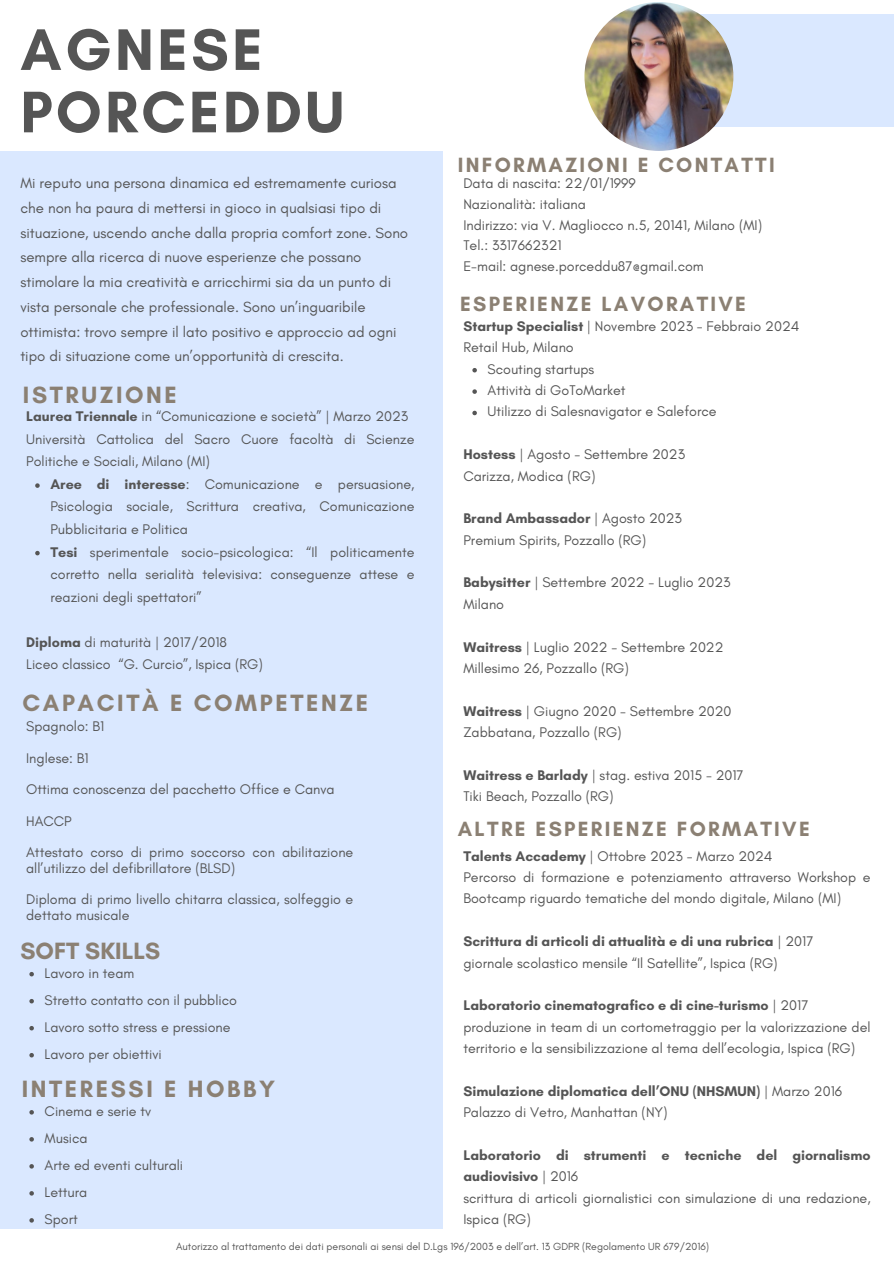
<style>
.page{position:relative;width:894px;height:1264px;background:#fff}
.page>*{position:absolute;margin:0;border:0;box-sizing:border-box;transform-origin:0 0}
.t1{font:700 59.7px "Glacial Indifference";letter-spacing:.055em;color:#555}
.t2{font:700 24px "Glacial Indifference";letter-spacing:.11em;color:#8b8073}
.t3{font:700 24px "Glacial Indifference";color:#8b8073}
.t4{font:700 21px "Glacial Indifference";letter-spacing:.11em;color:#8b8073}
.t5{font:15px/24.8px "Glacial Indifference";color:#555}
.t6{font:14.25px/21.3px "Glacial Indifference";color:#555}
.t7{font:700 14.25px/21.3px "Glacial Indifference";color:#555}
.t8{font:10.5px "Glacial Indifference";color:#555}
.s1{font-weight:700}
.s2{font-weight:400}
</style>
<div class="page">
<div style="left:676px;top:14px;width:217px;height:112px;background:#dae8ff"></div>
<img style="left:584px;top:2px;width:149px;height:149px;border-radius:50%">
<div style="left:0;top:151px;width:442px;height:1077px;background:#dae8ff"></div>
<svg style="left:472px;top:368px;width:4px;height:4px"></svg>
<svg style="left:472px;top:389px;width:4px;height:5px"></svg>
<svg style="left:472px;top:411px;width:4px;height:4px"></svg>
<svg style="left:35px;top:483px;width:5px;height:5px"></svg>
<svg style="left:35px;top:551px;width:5px;height:4px"></svg>
<svg style="left:29px;top:1110px;width:5px;height:4px"></svg>
<svg style="left:29px;top:1137px;width:5px;height:4px"></svg>
<svg style="left:29px;top:1164px;width:5px;height:4px"></svg>
<svg style="left:29px;top:1191px;width:5px;height:4px"></svg>
<svg style="left:29px;top:1218px;width:5px;height:4px"></svg>
<svg style="left:29px;top:972px;width:5px;height:4px"></svg>
<svg style="left:29px;top:999px;width:5px;height:4px"></svg>
<svg style="left:29px;top:1026px;width:5px;height:4px"></svg>
<svg style="left:29px;top:1053px;width:5px;height:4px"></svg>
<h1 class="t1" style="left:20px;top:13px;width:244px">AGNESE</h1>
<p class="t1" style="left:20px;top:76px;width:325px">PORCEDDU</p>
<h2 class="t5" style="left:20px;top:170px;width:389px">Mi reputo una persona dinamica ed estremamente curiosa che non ha paura di mettersi in gioco in qualsiasi tipo di situazione, uscendo anche dalla propria comfort zone. Sono sempre alla ricerca di nuove esperienze che possano stimolare la mia creatività e arricchirmi sia da un punto di vista personale che professionale. Sono un’inguaribile ottimista: trovo sempre il lato positivo e approccio ad ogni tipo di situazione come un’opportunità di crescita.</h2>
<h5 class="t2" style="left:23px;top:380px;width:155px">ISTRUZIONE</h5>
<p class="t6" style="left:26px;top:405px;width:389px;line-height:22.5px"><span class="s1">Laurea Triennale</span> in “Comunicazione e società” | Marzo 2023<br>Università Cattolica del Sacro Cuore facoltà di Scienze<br>Politiche e Sociali, Milano (MI)</p>
<p class="t6" style="left:50px;top:473px;width:365px;line-height:22.5px;text-align:justify"><span class="s1">Aree di interesse</span>: Comunicazione e persuasione, Psicologia sociale, Scrittura creativa, Comunicazione Pubblicitaria e Politica</p>
<h3 class="t6" style="left:50px;top:540px;width:365px;line-height:22.5px;text-align:justify"><span class="s1">Tesi</span> sperimentale socio-psicologica: “Il politicamente corretto nella serialità televisiva: conseguenze attese e reazioni degli spettatori”</h3>
<h5 class="t6" style="left:26px;top:631px;width:202px"><span class="s1">Diploma</span> di maturità | 2017/2018</h5>
<h3 class="t6" style="left:26px;top:653px;width:238px">Liceo classico “G. Curcio”, Ispica (RG)</h3>
<h4 class="t2" style="left:22px;top:688px;width:347px">CAPACITÀ E COMPETENZE</h4>
<h5 class="t6" style="left:26px;top:715px;width:80px">Spagnolo: B1</h5>
<p class="t6" style="left:26px;top:747px;width:64px">Inglese: B1</p>
<h2 class="t6" style="left:26px;top:778px;width:310px">Ottima conoscenza del pacchetto Office e Canva</h2>
<p class="t6" style="left:26px;top:810px;width:47px">HACCP</p>
<p class="t6" style="left:26px;top:844px;width:328px;line-height:15.8px">Attestato corso di primo soccorso con abilitazione all’utilizzo del defibrillatore (BLSD)</p>
<p class="t6" style="left:26px;top:891px;width:328px;line-height:15.8px">Diploma di primo livello chitarra classica, solfeggio e dettato musicale</p>
<h5 class="t3" style="left:20px;top:936px;width:141px">SOFT SKILLS</h5>
<h5 class="t6" style="left:45px;top:961px;width:91px">Lavoro in team</h5>
<h5 class="t6" style="left:45px;top:988px;width:194px">Stretto contatto con il pubblico</h5>
<h5 class="t6" style="left:45px;top:1015px;width:187px">Lavoro sotto stress e pressione</h5>
<h3 class="t6" style="left:45px;top:1042px;width:118px">Lavoro per obiettivi</h3>
<p class="t2" style="left:22px;top:1074px;width:255px">INTERESSI E HOBBY</p>
<p class="t6" style="left:45px;top:1100px;width:108px">Cinema e serie tv</p>
<p class="t6" style="left:45px;top:1127px;width:44px">Musica</p>
<p class="t6" style="left:45px;top:1154px;width:140px">Arte ed eventi culturali</p>
<h5 class="t6" style="left:45px;top:1181px;width:44px">Lettura</h5>
<h5 class="t6" style="left:45px;top:1208px;width:35px">Sport</h5>
<p class="t4" style="left:457px;top:152px;width:318px">INFORMAZIONI E CONTATTI</p>
<p class="t6" style="left:463px;top:172px;width:300px;line-height:20.9px">Data di nascita: 22/01/1999<br>Nazionalità: italiana<br>Indirizzo: via V. Magliocco n.5, 20141, Milano (MI)<br>Tel.: 3317662321<br>E-mail: agnese.porceddu87@gmail.com</p>
<h5 class="t4" style="left:460px;top:291px;width:287px">ESPERIENZE LAVORATIVE</h5>
<h2 class="t6" style="left:463px;top:315px;width:337px"><span class="s1">Startup Specialist</span> | Novembre 2023 - Febbraio 2024<br>Retail Hub, Milano</h2>
<h5 class="t6" style="left:487px;top:358px;width:108px">Scouting startups</h5>
<p class="t6" style="left:487px;top:379px;width:139px">Attività di GoToMarket</p>
<p class="t6" style="left:487px;top:401px;width:230px">Utilizzo di Salesnavigator e Saleforce</p>
<h5 class="t6" style="left:463px;top:443px;width:223px"><span class="s1">Hostess</span> | Agosto - Settembre 2023<br>Carizza, Modica (RG)</h5>
<p class="t6" style="left:463px;top:507px;width:220px"><span class="s1">Brand Ambassador</span> | Agosto 2023<br>Premium Spirits, Pozzallo (RG)</p>
<h2 class="t6" style="left:463px;top:572px;width:268px"><span class="s1">Babysitter</span> | Settembre 2022 - Luglio 2023<br>Milano</h2>
<h5 class="t6" style="left:463px;top:636px;width:261px"><span class="s1">Waitress</span> | Luglio 2022 - Settembre 2022<br>Millesimo 26, Pozzallo (RG)</h5>
<h5 class="t6" style="left:463px;top:700px;width:269px"><span class="s1">Waitress</span> | Giugno 2020 - Settembre 2020<br>Zabbatana, Pozzallo (RG)</h5>
<h5 class="t6" style="left:463px;top:764px;width:281px"><span class="s1">Waitress e Barlady</span> | stag. estiva 2015 - 2017<br>Tiki Beach, Pozzallo (RG)</h5>
<p class="t4" style="left:457px;top:816px;width:353px">ALTRE ESPERIENZE FORMATIVE</p>
<p class="t6" style="left:463px;top:845px;width:408px"><span class="s1">Talents Accademy</span> | Ottobre 2023 - Marzo 2024<br>Percorso di formazione e potenziamento attraverso Workshop e<br>Bootcamp riguardo tematiche del mondo digitale, Milano (MI)</p>
<h5 class="t6" style="left:463px;top:930px;width:351px"><span class="s1">Scrittura di articoli di attualità e di una rubrica</span> | 2017 giornale scolastico mensile “Il Satellite”, Ispica (RG)</h5>
<h5 class="t7" style="left:463px;top:994px;width:346px">Laboratorio cinematografico e di cine-turismo <span class="s2">| 2017</span></h5>
<h5 class="t6" style="left:463px;top:1016px;width:408px">produzione in team di un cortometraggio per la valorizzazione del territorio e la sensibilizzazione al tema dell’ecologia, Ispica (RG)</h5>
<h5 class="t7" style="left:463px;top:1080px;width:380px">Simulazione diplomatica dell’ONU (NHSMUN) <span class="s2">| Marzo 2016<br>Palazzo di Vetro, Manhattan (NY)</span></h5>
<p class="t6" style="left:463px;top:1144px;width:408px"><span class="s1">Laboratorio di strumenti e tecniche del giornalismo audiovisivo</span> | 2016<br>scrittura di articoli giornalistici con simulazione di una redazione, Ispica (RG)</p>
<h5 class="t8" style="left:176px;top:1240px;width:534px">Autorizzo al trattamento dei dati personali ai sensi del D.Lgs 196/2003 e dell’art. 13 GDPR (Regolamento UR 679/2016)</h5>
</div>
